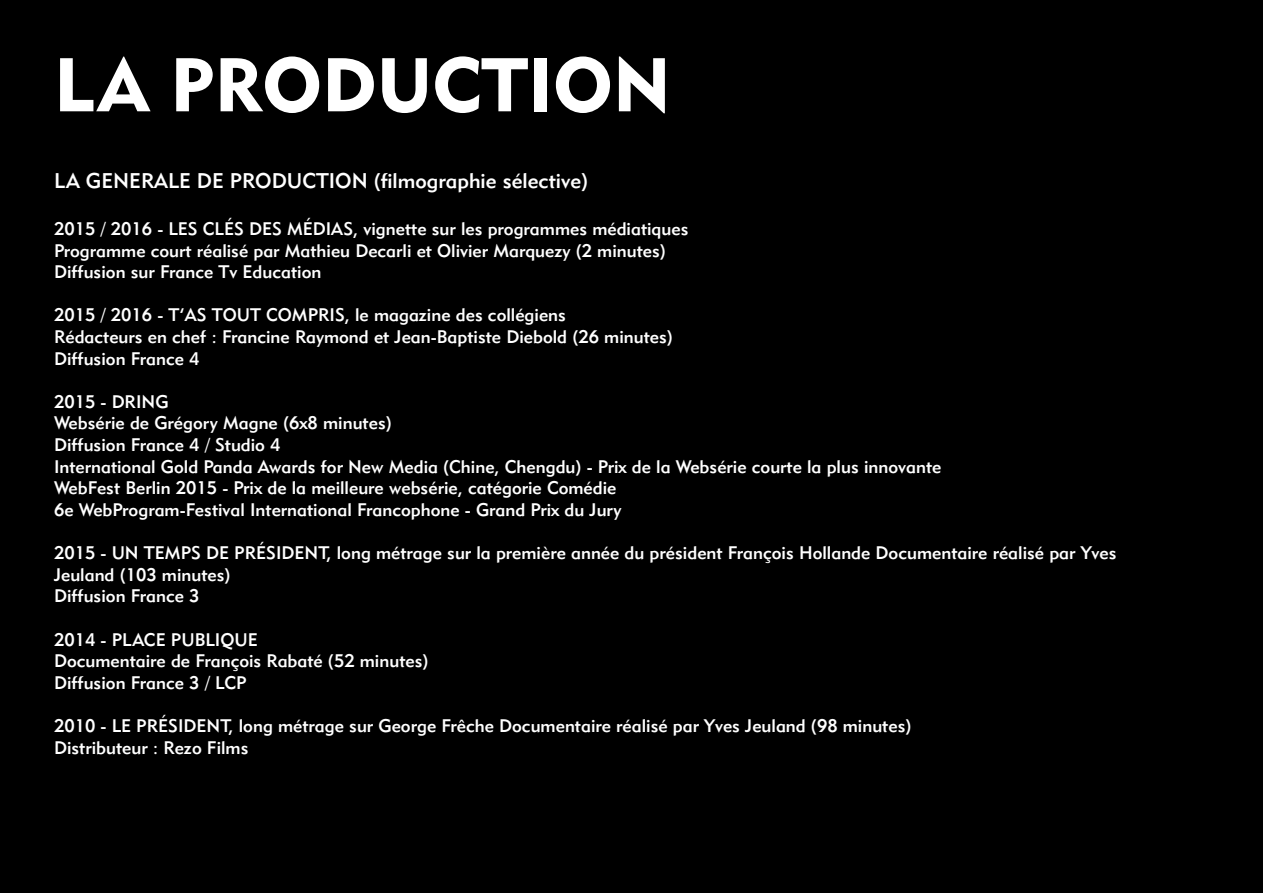
<style>
.page{position:relative;width:1263px;height:893px;background:#fff}
.page>*{position:absolute;margin:0;border:0;box-sizing:border-box;transform-origin:0 0}
.t1{font:75px "Geometric 415 BT Black A";color:#fff}
.t2{font:21px "Geometric 415 BT Medium A";color:#fff}
.t3{font:18px/21.6px "Geometric 415 BT Medium A";color:#fff}
</style>
<div class="page">
<div style="left:1px;top:1px;width:1261px;height:891px;background:#000"></div>
<h1 class="t1" style="left:54px;top:39px;width:618px">LA PRODUCTION</h1>
<p class="t2" style="left:54px;top:168px;width:536px">LA GENERALE DE PRODUCTION (filmographie sélective)</p>
<p class="t3" style="left:54px;top:218px;width:636px">2015 / 2016 - LES CLÉS DES MÉDIAS, vignette sur les programmes médiatiques<br>Programme court réalisé par Mathieu Decarli et Olivier Marquezy (2 minutes)<br>Diffusion sur France Tv Education</p>
<p class="t3" style="left:54px;top:304px;width:620px">2015 / 2016 - T’AS TOUT COMPRIS, le magazine des collégiens<br>Rédacteurs en chef : Francine Raymond et Jean-Baptiste Diebold (26 minutes)<br>Diffusion France 4</p>
<p class="t3" style="left:54px;top:391px;width:889px">2015 - DRING<br>Websérie de Grégory Magne (6x8 minutes)<br>Diffusion France 4 / Studio 4<br>International Gold Panda Awards for New Media (Chine, Chengdu) - Prix de la Websérie courte la plus innovante WebFest Berlin 2015 - Prix de la meilleure websérie, catégorie Comédie<br>6e WebProgram-Festival International Francophone - Grand Prix du Jury</p>
<p class="t3" style="left:54px;top:542px;width:1064px">2015 - UN TEMPS DE PRÉSIDENT, long métrage sur la première année du président François Hollande Documentaire réalisé par Yves<br>Jeuland (103 minutes)<br>Diffusion France 3</p>
<p class="t3" style="left:54px;top:628px;width:376px">2014 - PLACE PUBLIQUE<br>Documentaire de François Rabaté (52 minutes)<br>Diffusion France 3 / LCP</p>
<p class="t3" style="left:54px;top:715px;width:859px">2010 - LE PRÉSIDENT, long métrage sur George Frêche Documentaire réalisé par Yves Jeuland (98 minutes)<br>Distributeur : Rezo Films</p>
</div>
